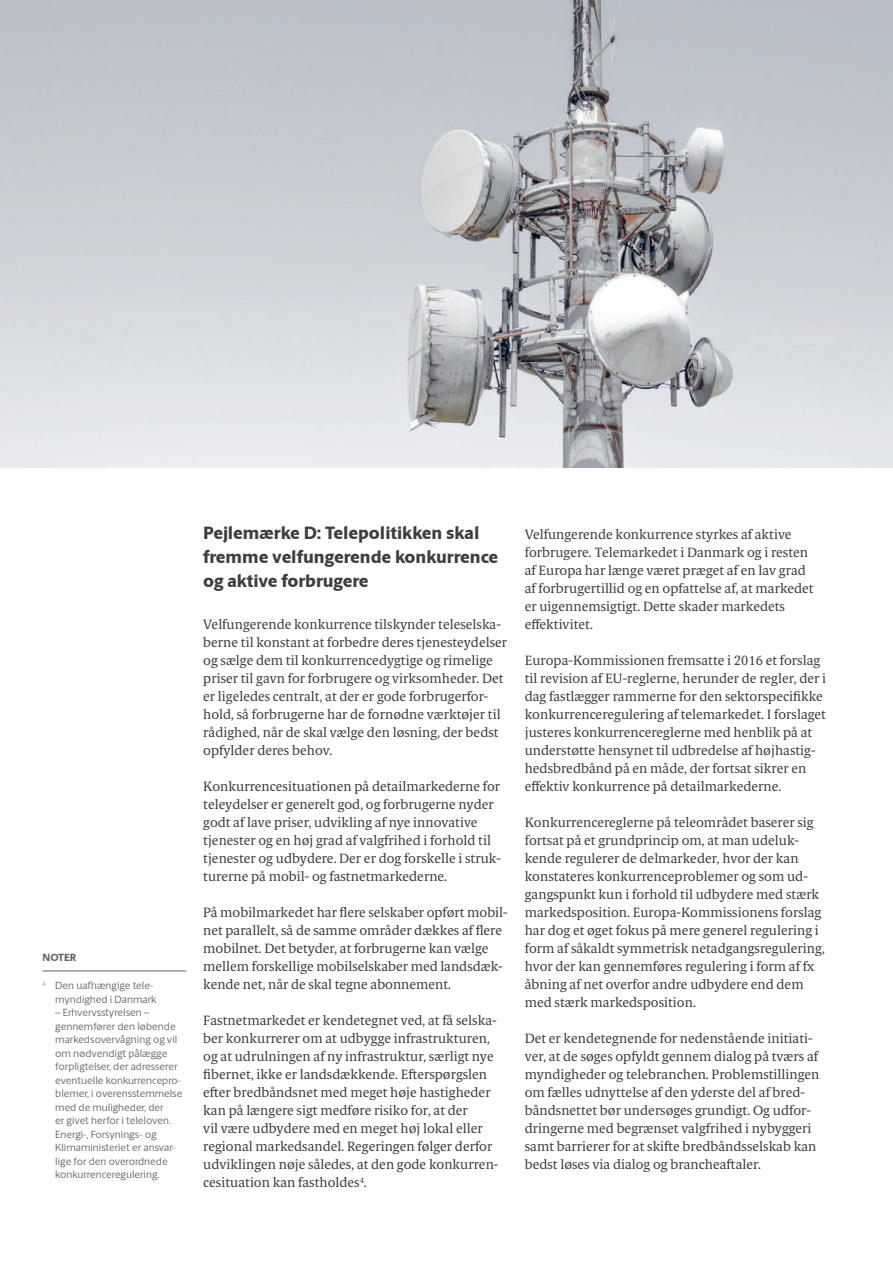
<style>
.page{position:relative;width:893px;height:1263px;background:#fff}
.page>*{position:absolute;margin:0;border:0;box-sizing:border-box;transform-origin:0 0}
.t1{font:800 18px/24px "Berlingske Sans";color:#3e3e3f}
.t2{font:13.5px/18px "Berlingske Serif Tx";color:#3e3e3f}
.t3{font:10.5px/13.5px "Berlingske Sans";color:#636366}
.t4{font:800 10.5px "Berlingske Sans";color:#636366}
</style>
<div class="page">
<hr style="left:43px;top:970px;width:143px;height:1px;background:#636366">
<img style="left:0;top:0;width:893px;height:467px">
<p class="t4" style="left:43px;top:951px;width:35px">NOTER</p>
<p class="t3" style="left:55px;top:978px;width:103px;text-indent:-13px"><sup>4</sup> Den uafhængige tele&shy;myndighed i Danmark</p>
<p class="t3" style="left:55px;top:1005px;width:129px">– Erhvervsstyrelsen – gennemfører den løbende markedsovervågning og vil om nødvendigt pålægge forpligtelser, der adresserer eventuelle konkurrencepro&shy;blemer, i overensstemmelse med de muligheder, der<br>er givet herfor i teleloven.<br>Energi-, Forsynings- og<br>Klimaministeriet er ansvar&shy;lige for den overordnede konkurrenceregulering.</p>
<h1 class="t1" style="left:203px;top:521px;width:296px">Pejlemærke D: Telepolitikken skal fremme velfungerende konkurrence og aktive forbrugere</h1>
<p class="t2" style="left:203px;top:615px;width:305px">Velfungerende konkurrence tilskynder teleselska&shy;berne til konstant at forbedre deres tjenesteydelser og sælge dem til konkurrencedygtige og rimelige priser til gavn for forbrugere og virksomheder. Det er ligeledes centralt, at der er gode forbrugerfor&shy;hold, så forbrugerne har de fornødne værktøjer til rådighed, når de skal vælge den løsning, der bedst opfylder deres behov.</p>
<p class="t2" style="left:203px;top:777px;width:299px">Konkurrencesituationen på detailmarkederne for teleydelser er generelt god, og forbrugerne nyder godt af lave priser, udvikling af nye innovative tjenester og en høj grad af valgfrihed i forhold til tjenester og udbydere. Der er dog forskelle i struk&shy;turerne på mobil- og fastnetmarkederne.</p>
<p class="t2" style="left:203px;top:903px;width:306px">På mobilmarkedet har flere selskaber opført mobil&shy;net parallelt, så de samme områder dækkes af flere mobilnet. Det betyder, at forbrugerne kan vælge mellem forskellige mobilselskaber med landsdæk&shy;kende net, når de skal tegne abonnement.</p>
<p class="t2" style="left:203px;top:1011px;width:297px">Fastnetmarkedet er kendetegnet ved, at få selska&shy;ber konkurrerer om at udbygge infrastrukturen, og at udrulningen af ny infrastruktur, særligt nye fibernet, ikke er landsdækkende. Efterspørgslen efter bredbåndsnet med meget høje hastigheder kan på længere sigt medføre risiko for, at der<br>vil være udbydere med en meget høj lokal eller regional markedsandel. Regeringen følger derfor udviklingen nøje således, at den gode konkurren&shy;cesituation kan fastholdes<sup>4</sup>.</p>
<p class="t2" style="left:525px;top:525px;width:290px">Velfungerende konkurrence styrkes af aktive forbrugere. Telemarkedet i Danmark og i resten af Europa har længe været præget af en lav grad af forbrugertillid og en opfattelse af, at markedet er uigennemsigtigt. Dette skader markedets effektivitet.</p>
<p class="t2" style="left:525px;top:651px;width:303px">Europa-Kommissionen fremsatte i 2016 et forslag til revision af EU-reglerne, herunder de regler, der i dag fastlægger rammerne for den sektorspecifikke konkurrenceregulering af telemarkedet. I forslaget justeres konkurrencereglerne med henblik på at understøtte hensynet til udbredelse af højhastig&shy;hedsbredbånd på en måde, der fortsat sikrer en effektiv konkurrence på detailmarkederne.</p>
<p class="t2" style="left:525px;top:813px;width:302px">Konkurrencereglerne på teleområdet baserer sig fortsat på et grundprincip om, at man udeluk&shy;kende regulerer de delmarkeder, hvor der kan konstateres konkurrenceproblemer og som ud&shy;gangspunkt kun i forhold til udbydere med stærk markedsposition. Europa-Kommissionens forslag har dog et øget fokus på mere generel regulering i form af såkaldt symmetrisk netadgangsregulering, hvor der kan gennemføres regulering i form af fx åbning af net overfor andre udbydere end dem med stærk markedsposition.</p>
<p class="t2" style="left:525px;top:1029px;width:296px">Det er kendetegnende for nedenstående initiati&shy;ver, at de søges opfyldt gennem dialog på tværs af myndigheder og telebranchen. Problemstillingen om fælles udnyttelse af den yderste del af bred&shy;båndsnettet bør undersøges grundigt. Og udfor&shy;dringerne med begrænset valgfrihed i nybyggeri samt barrierer for at skifte bredbåndsselskab kan bedst løses via dialog og brancheaftaler.</p>
</div>
